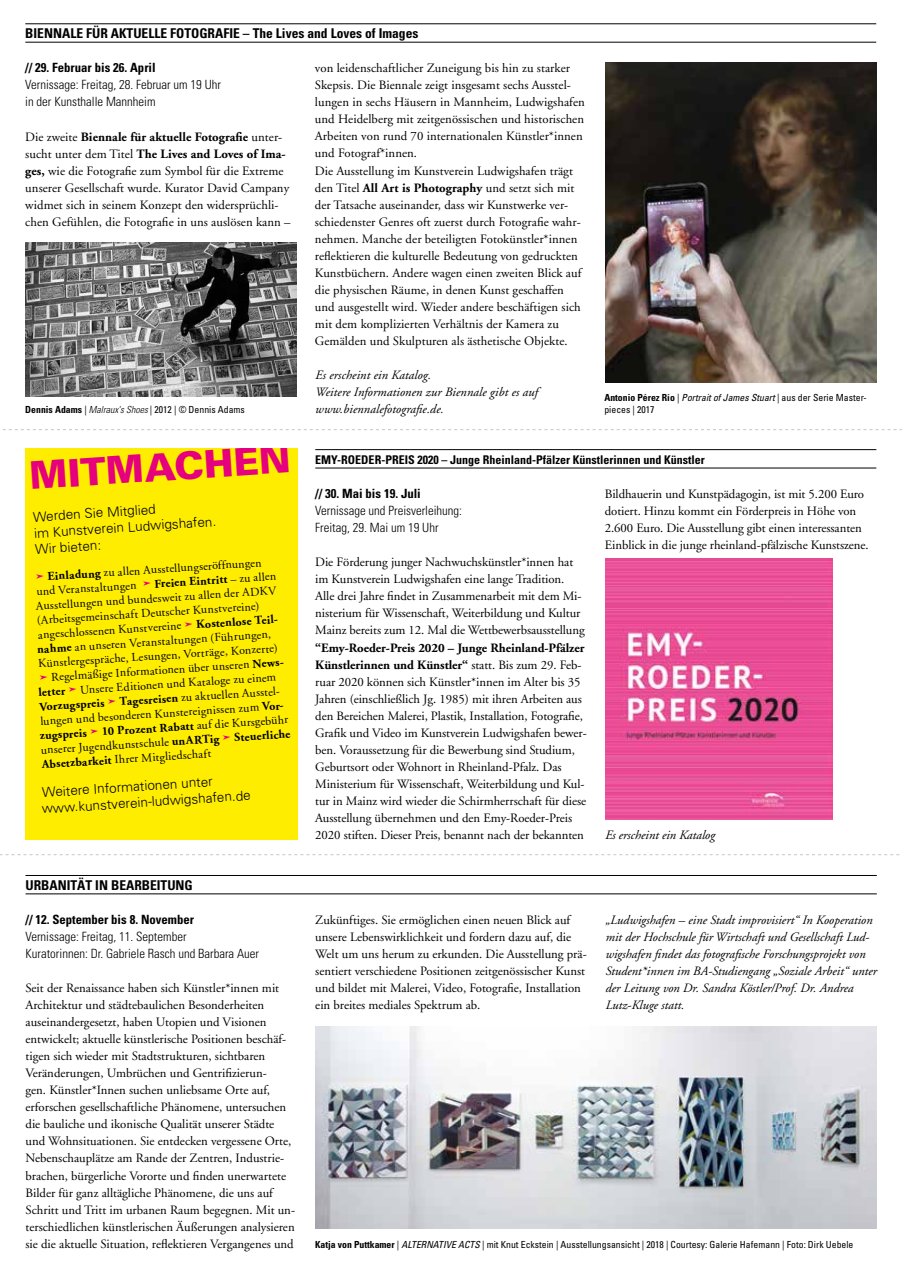
<style>
.page{position:relative;width:902px;height:1272px;background:#fff}
.page>*{position:absolute;margin:0;border:0;box-sizing:border-box;transform-origin:0 0}
.t1{font:900 38.25px "Univers CE";color:#e6007d}
.t2{font:300 13.5px/16.2px "Univers";color:#000}
.t3{font:700 condensed 13.5px "Univers";color:#000}
.t4{font:12.75px/17px "Adobe Garamond";color:#000}
.t5{font:italic 12.75px/17px "Adobe Garamond";color:#000}
.t6{font:300 condensed 12.75px/17px "Univers";color:#000}
.t7{font:700 condensed 12.75px "Univers";color:#000}
.t8{font:12px "Adobe Garamond";color:#000}
.t9{font:700 12px "Adobe Garamond";color:#000}
.t10{font:700 condensed 12px "Univers";color:#000}
.t11{font:condensed 9.75px "Univers";color:#000}
.t12{font:italic condensed 9.75px "Univers";color:#000}
.s1{font-weight:700}
.s2{font-weight:700;font-style:normal}
.s3{font-style:normal}
.s4{font-weight:300;font-style:italic}
.s5{font-family:"Arrows";color:#e6007d}
.s6{font-family:"Arrows";font-weight:400;color:#e6007d}
.s7{font-weight:400}
.s8{font-style:italic}
</style>
<div class="page">
<svg style="left:0;top:854px;width:900px;height:1px"></svg>
<hr style="left:25px;top:42px;width:851px;height:1px;background:#000">
<hr style="left:25px;top:23px;width:851px;height:1px;background:#000">
<hr style="left:315px;top:467px;width:561px;height:1px;background:#000">
<hr style="left:315px;top:449px;width:561px;height:1px;background:#000">
<svg style="left:3px;top:429px;width:898px;height:1px"></svg>
<img style="left:605px;top:62px;width:271px;height:321px">
<img style="left:25px;top:243px;width:272px;height:153px">
<hr style="left:26px;top:893px;width:850px;height:1px;background:#000">
<hr style="left:26px;top:875px;width:850px;height:1px;background:#000">
<img style="left:315px;top:1026px;width:561px;height:202px">
<img style="left:605px;top:558px;width:227px;height:261px">
<div style="left:25px;top:448px;width:272px;height:392px;background:#ffed00"></div>
<p class="t3" style="left:25px;top:25px;width:394px">BIENNALE FÜR AKTUELLE FOTOGRAFIE – The Lives and Loves of Images</p>
<p class="t7" style="left:25px;top:60px;width:132px">// 29. Februar bis 26. April</p>
<p class="t6" style="left:25px;top:76px;width:197px">Vernissage: Freitag, 28. Februar um 19 Uhr in der Kunsthalle Mannheim</p>
<p class="t4" style="left:25px;top:128px;width:267px">Die zweite <span class="s1">Biennale für aktuelle Fotografie</span> unter&shy;sucht unter dem Titel <span class="s1">The Lives and Loves of Ima&shy;ges,</span> wie die Fotografie zum Symbol für die Extreme unserer Gesellschaft wurde. Kurator David Campany widmet sich in seinem Konzept den widersprüchli&shy;chen Gefühlen, die Fotografie in uns auslösen kann –</p>
<p class="t4" style="left:315px;top:60px;width:271px">von leidenschaftlicher Zuneigung bis hin zu starker Skepsis. Die Biennale zeigt insgesamt sechs Ausstel&shy;lungen in sechs Häusern in Mannheim, Ludwigshafen und Heidelberg mit zeitgenössischen und historischen Arbeiten von rund 70 internationalen Künstler*innen und Fotograf*innen.<br>Die Ausstellung im Kunstverein Ludwigshafen trägt den Titel <span class="s1">All Art is Photography</span> und setzt sich mit der Tatsache auseinander, dass wir Kunstwerke ver&shy;schiedenster Genres oft zuerst durch Fotografie wahr&shy;nehmen. Manche der beteiligten Fotokünstler*innen reflektieren die kulturelle Bedeutung von gedruckten Kunstbüchern. Andere wagen einen zweiten Blick auf die physischen Räume, in denen Kunst geschaffen und ausgestellt wird. Wieder andere beschäftigen sich mit dem komplizierten Verhältnis der Kamera zu Gemälden und Skulpturen als ästhetische Objekte.</p>
<p class="t5" style="left:315px;top:367px;width:224px">Es erscheint ein Katalog.<br>Weitere Informationen zur Biennale gibt es auf www.biennalefotografie.de.</p>
<p class="t10" style="left:315px;top:452px;width:391px">EMY-ROEDER-PREIS 2020 – Junge Rheinland-Pfälzer Künstlerinnen und Künstler</p>
<p class="t7" style="left:315px;top:486px;width:107px">// 30. Mai bis 19. Juli</p>
<p class="t6" style="left:315px;top:502px;width:148px">Vernissage und Preisverleihung:<br>Freitag, 29. Mai um 19 Uhr</p>
<p class="t4" style="left:315px;top:554px;width:271px">Die Förderung junger Nachwuchskünstler*innen hat im Kunstverein Ludwigshafen eine lange Tradition.<br>Alle drei Jahre findet in Zusammenarbeit mit dem Mi&shy;nisterium für Wissenschaft, Weiterbildung und Kultur Mainz bereits zum 12. Mal die Wettbewerbsausstellung</p>
<p class="t4" style="left:315px;top:639px;width:273px"><span class="s1">“Emy-Roeder-Preis 2020 – Junge Rheinland-Pfälzer Künstlerinnen und Künstler“</span> statt. Bis zum 29. Feb&shy;ruar 2020 können sich Künstler*innen im Alter bis 35<br>Jahren (einschließlich Jg. 1985) mit ihren Arbeiten aus den Bereichen Malerei, Plastik, Installation, Fotografie, Grafik und Video im Kunstverein Ludwigshafen bewer&shy;ben. Voraussetzung für die Bewerbung sind Studium, Geburtsort oder Wohnort in Rheinland-Pfalz. Das Ministerium für Wissenschaft, Weiterbildung und Kul&shy;tur in Mainz wird wieder die Schirmherrschaft für diese Ausstellung übernehmen und den Emy-Roeder-Preis 2020 stiften. Dieser Preis, benannt nach der bekannten</p>
<p class="t12" style="left:604px;top:391px;width:264px"><span class="s2">Antonio Pérez Río</span> <span class="s3">|</span> Portrait of James Stuart <span class="s3">| aus der Serie Master-</span></p>
<p class="t11" style="left:25px;top:403px;width:221px"><span class="s1">Dennis Adams</span> | <span class="s4">Malraux's Shoes</span> | 2012 | © Dennis Adams</p>
<p class="t11" style="left:604px;top:403px;width:52px">pieces | 2017</p>
<h1 class="t1" style="left:28px;top:453px;width:263px;rotate:-4deg">MITMACHEN</h1>
<p class="t2" style="left:32px;top:509px;width:184px;rotate:-4deg">Werden Sie Mitglied<br>im Kunstverein Ludwigshafen.<br>Wir bieten:</p>
<p class="t8" style="left:35px;top:571px;width:228px;rotate:-4deg"><span class="s5">a</span> <span class="s1">Einladung</span> zu allen Ausstellungseröffnungen</p>
<p class="t4" style="left:604px;top:486px;width:265px">Bildhauerin und Kunstpädagogin, ist mit 5.200 Euro dotiert. Hinzu kommt ein Förderpreis in Höhe von 2.600 Euro. Die Ausstellung gibt einen interessanten Einblick in die junge rheinland-pfälzische Kunstszene.</p>
<p class="t8" style="left:36px;top:585px;width:242px;rotate:-4deg">und Veranstaltungen <span class="s5">a</span> <span class="s1">Freien Eintritt</span> – zu allen</p>
<p class="t8" style="left:35px;top:600px;width:242px;rotate:-4deg">Ausstellungen und bundesweit zu allen der ADKV</p>
<p class="t8" style="left:36px;top:614px;width:224px;rotate:-4deg">(Arbeitsgemeinschaft Deutscher Kunstvereine)</p>
<p class="t8" style="left:37px;top:628px;width:244px;rotate:-4deg">angeschlossenen Kunstvereine <span class="s5">a</span> <span class="s1">Kostenlose Teil-</span></p>
<p class="t8" style="left:37px;top:643px;width:235px;rotate:-4deg"><span class="s1">nahme</span> an unseren Veranstaltungen (Führungen,</p>
<p class="t8" style="left:38px;top:657px;width:241px;rotate:-4deg">Künstlergespräche, Lesungen, Vorträge, Konzerte)</p>
<p class="t8" style="left:39px;top:672px;width:249px;rotate:-4deg"><span class="s5">a</span> Regelmäßige Informationen über unseren <span class="s1">News-</span></p>
<p class="t8" style="left:38px;top:686px;width:239px;rotate:-4deg"><span class="s1">letter</span> <span class="s5">a</span> Unsere Editionen und Kataloge zu einem</p>
<p class="t9" style="left:39px;top:700px;width:244px;rotate:-4deg">Vorzugspreis <span class="s6">a</span> Tagesreisen <span class="s7">zu aktuellen Ausstel-</span></p>
<p class="t8" style="left:40px;top:715px;width:247px;rotate:-4deg">lungen und besonderen Kunstereignissen zum <span class="s1">Vor-</span></p>
<p class="t9" style="left:39px;top:729px;width:250px;rotate:-4deg">zugspreis <span class="s6">a</span> 10 Prozent Rabatt <span class="s7">auf die Kursgebühr</span></p>
<p class="t8" style="left:40px;top:744px;width:251px;rotate:-4deg">unserer Jugendkunstschule <span class="s1">unARTig</span> <span class="s5">a</span> <span class="s1">Steuerliche</span></p>
<p class="t8" style="left:41px;top:758px;width:171px;rotate:-4deg"><span class="s1">Absetzbarkeit</span> Ihrer Mitgliedschaft</p>
<p class="t2" style="left:40px;top:784px;width:211px;rotate:-4deg">Weitere Informationen unter www.kunstverein-ludwigshafen.de</p>
<p class="t5" style="left:604px;top:826px;width:111px">Es erscheint ein Katalog</p>
<p class="t3" style="left:26px;top:876px;width:169px">URBANITÄT IN BEARBEITUNG</p>
<p class="t7" style="left:26px;top:911px;width:170px">// 12. September bis 8. November</p>
<p class="t6" style="left:26px;top:928px;width:235px">Vernissage: Freitag, 11. September<br>Kuratorinnen: Dr. Gabriele Rasch und Barbara Auer</p>
<p class="t4" style="left:26px;top:979px;width:271px">Seit der Renaissance haben sich Künstler*innen mit Architektur und städtebaulichen Besonderheiten auseinandergesetzt, haben Utopien und Visionen entwickelt; aktuelle künstlerische Positionen beschäf&shy;tigen sich wieder mit Stadtstrukturen, sichtbaren Veränderungen, Umbrüchen und Gentrifizierun-<br>gen. Künstler*Innen suchen unliebsame Orte auf, erforschen gesellschaftliche Phänomene, untersuchen die bauliche und ikonische Qualität unserer Städte und Wohnsituationen. Sie entdecken vergessene Orte, Nebenschauplätze am Rande der Zentren, Industrie&shy;brachen, bürgerliche Vororte und finden unerwartete Bilder für ganz alltägliche Phänomene, die uns auf Schritt und Tritt im urbanen Raum begegnen. Mit un&shy;terschiedlichen künstlerischen Äußerungen analysieren sie die aktuelle Situation, reflektieren Vergangenes und</p>
<p class="t4" style="left:315px;top:911px;width:273px">Zukünftiges. Sie ermöglichen einen neuen Blick auf unsere Lebenswirklichkeit und fordern dazu auf, die Welt um uns herum zu erkunden. Die Ausstellung prä&shy;sentiert verschiedene Positionen zeitgenössischer Kunst und bildet mit Malerei, Video, Fotografie, Installation ein breites mediales Spektrum ab.</p>
<p class="t5" style="left:605px;top:911px;width:273px">„Ludwigshafen – eine Stadt improvisiert“ In Kooperation mit der Hochschule für Wirtschaft und Gesellschaft Lud&shy;wigshafen findet das fotografische Forschungsprojekt von Student*innen im BA-Studiengang „Soziale Arbeit“ unter der Leitung von Dr. Sandra Köstler/Prof. Dr. Andrea Lutz-Kluge statt.</p>
<p class="t11" style="left:315px;top:1237px;width:540px"><span class="s1">Katja von Puttkamer</span> | <span class="s8">ALTERNATIVE ACTS</span> | mit Knut Eckstein | Ausstellungsansicht | 2018 | Courtesy: Galerie Hafemann | Foto: Dirk Uebele</p>
</div>
